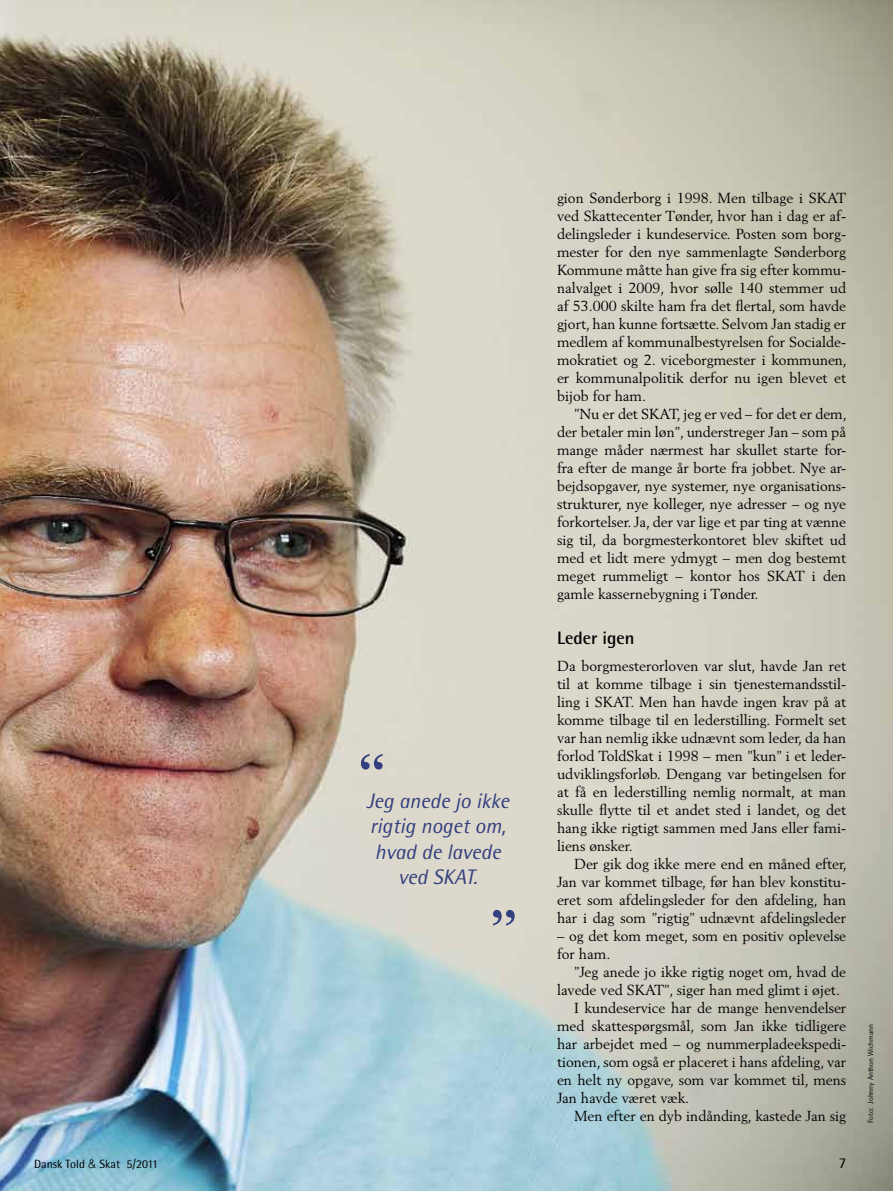
<style>
.page{position:relative;width:893px;height:1191px;background:#fff}
.page>*{position:absolute;margin:0;border:0;box-sizing:border-box;transform-origin:0 0}
.t1{font:600 54px "Times";color:#333f7e}
.t2{font:italic 21px/25.5px "Rotis Semi Sans";color:#333f7e;text-align:center}
.t3{font:700 18px "Rotis Semi Sans";color:#000}
.t4{font:15px "Rotis Semi Sans";color:#000}
.t5{font:14.4px/18px "Berling";color:#000;text-align:justify}
.t6{font:12px "Rotis Semi Sans";color:#000}
.t7{font:7.5px "Rotis Semi Sans";color:#000}
.s1{font-family:"Helvetica";font-weight:300}
</style>
<div class="page">
<img style="left:0;top:0;width:893px;height:1191px">
<h1 class="t1" style="left:358px;top:741px;width:29px">“</h1>
<h2 class="t2" style="left:366px;top:787px;width:144px">Jeg anede jo ikke rigtig noget om, hvad de lavede ved SKAT.</h2>
<h1 class="t1" style="left:490px;top:897px;width:28px">”</h1>
<p class="t5" style="left:557px;top:189px;width:291px">gion Sønderborg i 1998. Men tilbage i SKAT ved Skattecenter Tønder, hvor han i dag er af&shy;delingsleder i kundeservice. Posten som borg&shy;mester for den nye sammenlagte Sønderborg Kommune måtte han give fra sig efter kommu&shy;nalvalget i 2009, hvor sølle 140 stemmer ud af 53.000 skilte ham fra det flertal, som havde gjort, han kunne fortsætte. Selvom Jan stadig er medlem af kommunalbestyrelsen for Socialde&shy;mokratiet og 2. viceborgmester i kommunen, er kommunalpolitik derfor nu igen blevet et bijob for ham.</p>
<p class="t5" style="left:557px;top:405px;width:291px;text-indent:17px">”Nu er det SKAT, jeg er ved – for det er dem, der betaler min løn”, understreger Jan – som på mange måder nærmest har skullet starte for&shy;fra efter de mange år borte fra jobbet. Nye ar&shy;bejdsopgaver, nye systemer, nye organisations&shy;strukturer, nye kolleger, nye adresser – og nye forkortelser. Ja, der var lige et par ting at vænne sig til, da borgmesterkontoret blev skiftet ud med et lidt mere ydmygt – men dog bestemt meget rummeligt – kontor hos SKAT i den gamle kassernebygning i Tønder.</p>
<p class="t3" style="left:557px;top:627px;width:79px">Leder igen</p>
<p class="t5" style="left:557px;top:657px;width:291px">Da borgmesterorloven var slut, havde Jan ret til at komme tilbage i sin tjenestemandsstil&shy;ling i SKAT. Men han havde ingen krav på at komme tilbage til en lederstilling. Formelt set var han nemlig ikke udnævnt som leder, da han forlod ToldSkat i 1998 – men ”kun” i et leder&shy;udviklingsforløb. Dengang var betingelsen for at få en lederstilling nemlig normalt, at man skulle flytte til et andet sted i landet, og det hang ikke rigtigt sammen med Jans eller fami&shy;liens ønsker.</p>
<p class="t5" style="left:557px;top:855px;width:291px;text-indent:17px">Der gik dog ikke mere end en måned efter, Jan var kommet tilbage, før han blev konstitu&shy;eret som afdelingsleder for den afdeling, han har i dag som ”rigtig” udnævnt afdelingsleder</p>
<p class="t5" style="left:557px;top:927px;width:291px">– og det kom meget, som en positiv oplevelse for ham.</p>
<p class="t5" style="left:574px;top:963px;width:274px">”Jeg anede jo ikke rigtig noget om, hvad de</p>
<p class="t5" style="left:557px;top:981px;width:284px">lavede ved SKAT”, siger han med glimt i øjet.</p>
<p class="t5" style="left:574px;top:999px;width:274px">I kundeservice har de mange henvendelser</p>
<p class="t5" style="left:557px;top:1017px;width:291px">med skattespørgsmål, som Jan ikke tidligere</p>
<p class="t5" style="left:557px;top:1035px;width:291px">har arbejdet med – og nummerpladeekspedi-</p>
<p class="t5" style="left:557px;top:1053px;width:291px">tionen, som også er placeret i hans afdeling, var</p>
<p class="t5" style="left:557px;top:1071px;width:291px">en helt ny opgave, som var kommet til, mens</p>
<p class="t5" style="left:557px;top:1089px;width:134px">Jan havde været væk.</p>
<p class="t5" style="left:574px;top:1107px;width:274px">Men efter en dyb indånding, kastede Jan sig</p>
<p class="t6" style="left:34px;top:1157px;width:126px">Dansk Told <span class="s1">&amp;</span> Skat 5/2011</p>
<p class="t4" style="left:839px;top:1154px;width:9px">7</p>
<p class="t7" style="left:866px;top:1123px;width:100px;rotate:-90deg">Foto: Johnny Anthon Wichmann</p>
</div>
